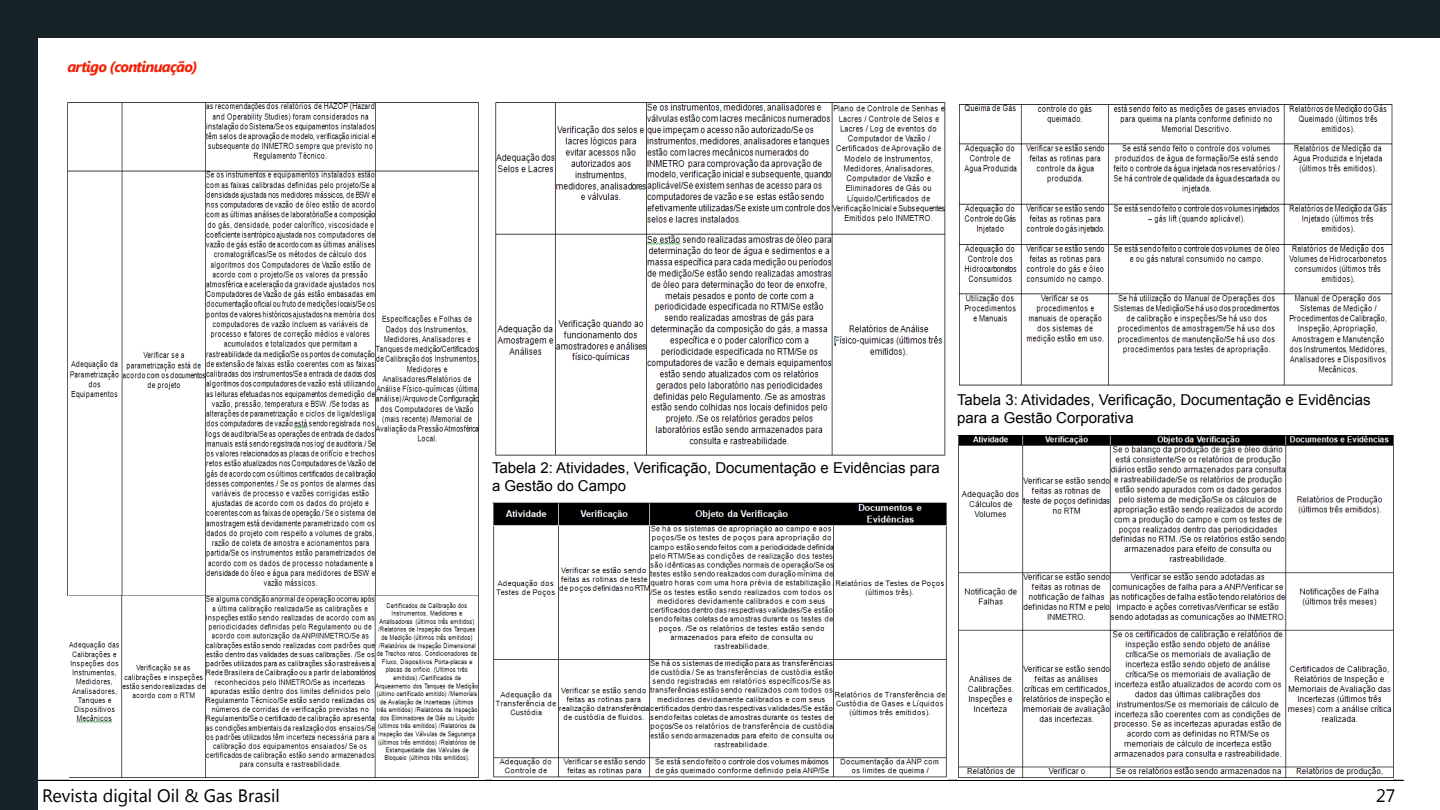
<style>
.page{position:relative;width:1440px;height:810px;background:#fff}
.page>*{position:absolute;margin:0;border:0;box-sizing:border-box;transform-origin:0 0}
.t1{font:18px "Segoe UI Emoji";color:#000}
.t2{font:15px/18px "Arial";color:#000}
.t3{font:italic 700 15px "Segoe UI";letter-spacing:-.05em;color:#f41f04}
</style>
<div class="page">
<div style="left:0;top:0;width:38px;height:810px;background:#142428"></div>
<div style="left:35px;top:0;width:1405px;height:38px;background:#162427"></div>
<svg style="left:37px;top:780px;width:1367px;height:1px"></svg>
<img style="left:67px;top:102px;width:412px;height:494px">
<img style="left:69px;top:596px;width:410px;height:182px">
<img style="left:495px;top:102px;width:451px;height:354px">
<img style="left:492px;top:502px;width:455px;height:276px">
<img style="left:959px;top:104px;width:434px;height:282px">
<img style="left:957px;top:435px;width:438px;height:345px">
<p class="t3" style="left:68px;top:58px;width:132px">artigo (continuação)</p>
<p class="t1" style="left:62px;top:783px;width:28px">❖▲▼</p>
<p class="t1" style="left:175px;top:783px;width:6px">●</p>
<p class="t1" style="left:225px;top:783px;width:56px">▲ ▲●</p>
<p class="t2" style="left:492px;top:459px;width:449px">Tabela 2: Atividades, Verificação, Documentação e Evidências para a Gestão do Campo</p>
<p class="t2" style="left:957px;top:391px;width:415px">Tabela 3: Atividades, Verificação, Documentação e Evidências para a Gestão Corporativa</p>
</div>
